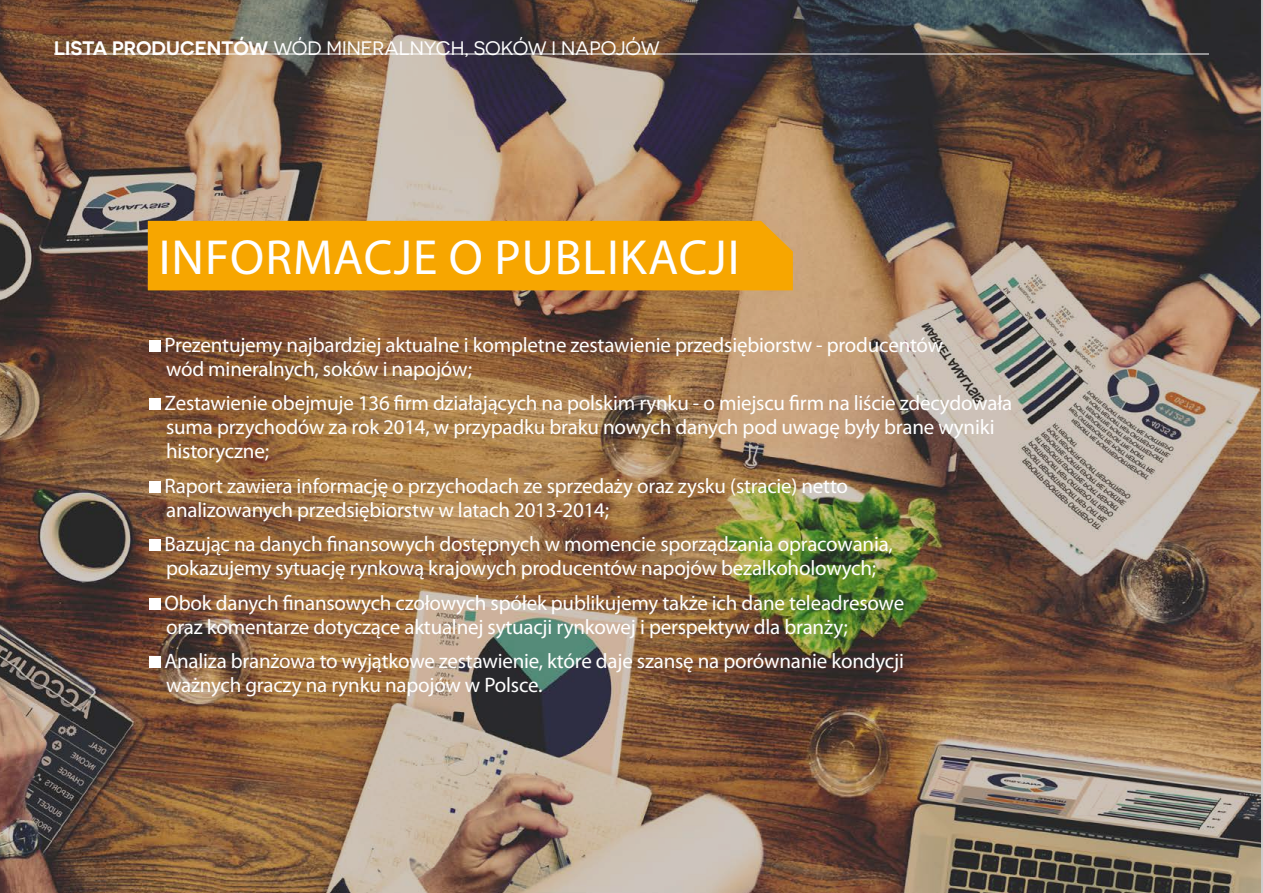
<style>
.page{position:relative;width:1263px;height:893px;background:#fff}
.page>*{position:absolute;margin:0;border:0;box-sizing:border-box;transform-origin:0 0}
.t1{font:49.5px "Myriad Pro";letter-spacing:.02em;color:#fff}
.t2{font:21px/24px "Myriad Pro";letter-spacing:-.01em;color:#fff}
.t3{font:19.5px "Novecentosanswide";color:#fff}
.s1{font-weight:600}
</style>
<div class="page">
<img style="left:0;top:0;width:1263px;height:893px">
<div style="left:149px;top:340px;width:11px;height:11px;background:#fff"></div>
<div style="left:149px;top:399px;width:11px;height:11px;background:#fff"></div>
<div style="left:149px;top:481px;width:11px;height:11px;background:#fff"></div>
<div style="left:149px;top:540px;width:11px;height:11px;background:#fff"></div>
<div style="left:149px;top:598px;width:11px;height:11px;background:#fff"></div>
<div style="left:149px;top:657px;width:11px;height:11px;background:#fff"></div>
<div style="left:148px;top:221px;width:645px;height:69px;background:#f7a600"></div>
<hr style="left:54px;top:54px;width:1155px;height:1px;background:#fff">
<p class="t3" style="left:54px;top:37px;width:607px"><span class="s1">LISTA PRODUCENTÓW</span> WÓD MINERALNYCH, SOKÓW I NAPOJÓW</p>
<h1 class="t1" style="left:159px;top:227px;width:582px">INFORMACJE O PUBLIKACJI</h1>
<p class="t2" style="left:165px;top:332px;width:780px">Prezentujemy najbardziej aktualne i kompletne zestawienie przedsiębiorstw - producentów wód mineralnych, soków i napojów;</p>
<p class="t2" style="left:165px;top:391px;width:849px">Zestawienie obejmuje 136 firm działających na polskim rynku - o miejscu firm na liście zdecydowała suma przychodów za rok 2014, w przypadku braku nowych danych pod uwagę były brane wyniki historyczne;</p>
<p class="t2" style="left:165px;top:473px;width:685px">Raport zawiera informację o przychodach ze sprzedaży oraz zysku (stracie) netto analizowanych przedsiębiorstw w latach 2013-2014;</p>
<p class="t2" style="left:165px;top:532px;width:730px">Bazując na danych finansowych dostępnych w momencie sporządzania opracowania, pokazujemy sytuację rynkową krajowych producentów napojów bezalkoholowych;</p>
<p class="t2" style="left:165px;top:590px;width:741px">Obok danych finansowych czołowych spółek publikujemy także ich dane teleadresowe oraz komentarze dotyczące aktualnej sytuacji rynkowej i perspektyw dla branży;</p>
<p class="t2" style="left:165px;top:649px;width:741px">Analiza branżowa to wyjątkowe zestawienie, które daje szansę na porównanie kondycji ważnych graczy na rynku napojów w Polsce.</p>
</div>
